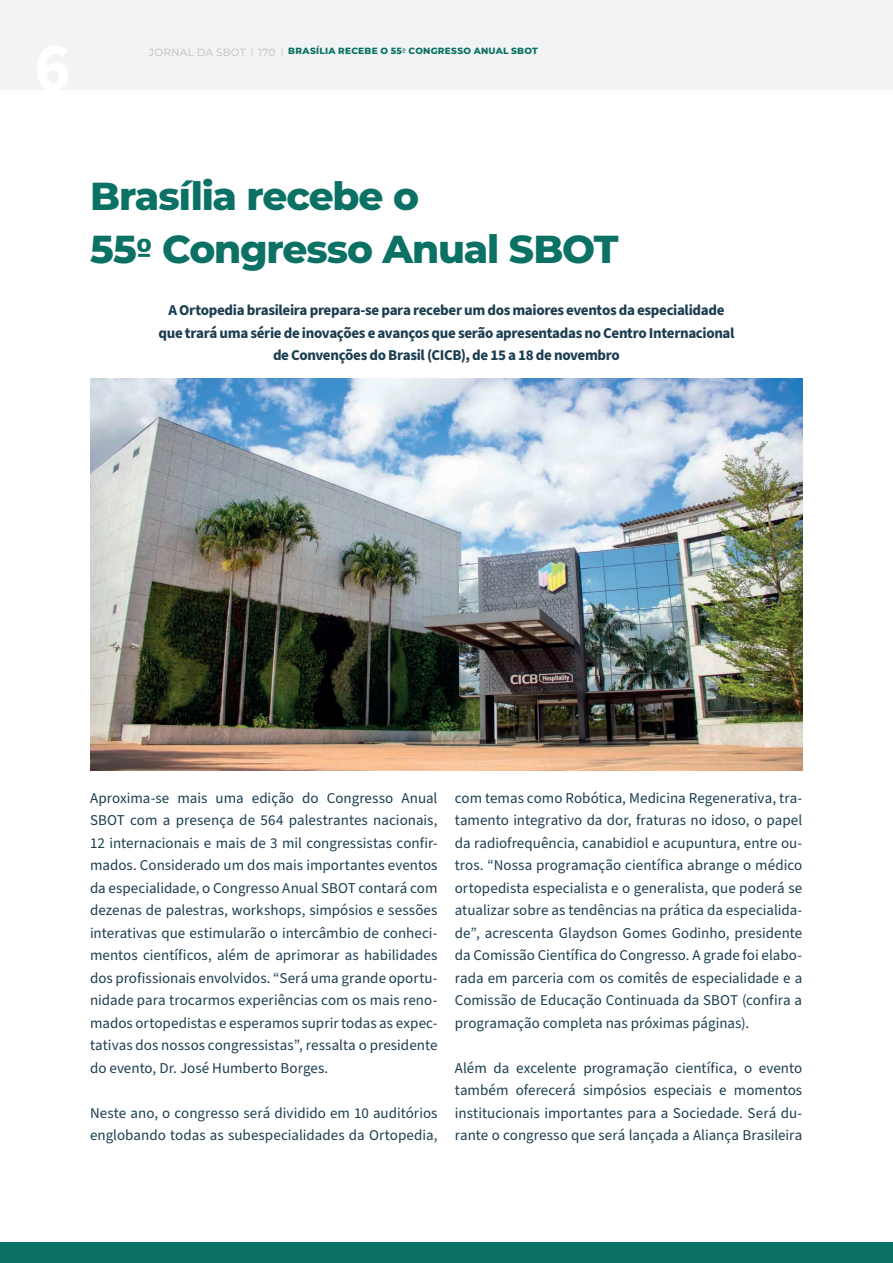
<style>
.page{position:relative;width:893px;height:1263px;background:#fff}
.page>*{position:absolute;margin:0;border:0;box-sizing:border-box;transform-origin:0 0}
.t1{font:800 39px/52.5px "Montserrat";letter-spacing:-.03em;color:#0a7164}
.t2{font:15px/22.5px "Source Sans Pro";letter-spacing:.005em;color:#1c3e50;text-align:justify}
.t3{font:700 15px/22.5px "Source Sans Pro";letter-spacing:-.025em;color:#1c3e50;text-align:center}
.t4{font:800 9px "Montserrat";letter-spacing:.03em;color:#0a7164}
.s1{font-weight:500;font-size:10.5px;color:#c7c8ca}
.s2{font-weight:500;color:#c7c8ca}
.s3{font-family:"Calibri";font-weight:400}
.s4{font-family:"Calibri";font-weight:700}
</style>
<div class="page">
<div style="left:0;top:0;width:893px;height:90px;background:#f2f3f4"></div>
<div style="left:0;top:1242px;width:893px;height:21px;background:#0a7164"></div>
<img style="left:91px;top:378px;width:711px;height:393px">
<p class="t4" style="left:149px;top:44px;width:391px"><span class="s1">JORNAL DA SBOT</span> <span class="s2">|</span> <span class="s1">170</span> <span class="s2">|</span> BRASÍLIA RECEBE O 55<span class="s3">º</span> CONGRESSO ANUAL SBOT</p>
<h1 class="t1" style="left:90px;top:168px;width:530px">Brasília recebe o<br>55<span class="s4">º</span> Congresso Anual SBOT</h1>
<p class="t3" style="left:158px;top:299px;width:578px">A Ortopedia brasileira prepara-se para receber um dos maiores eventos da especialidade que trará uma série de inovações e avanços que serão apresentadas no Centro Internacional de Convenções do Brasil (CICB), de 15 a 18 de novembro</p>
<p class="t2" style="left:90px;top:787px;width:349px">Aproxima-se mais uma edição do Congresso Anual SBOT com a presença de 564 palestrantes nacionais, 12 internacionais e mais de 3 mil congressistas confir&shy;mados. Considerado um dos mais importantes eventos da especialidade, o Congresso Anual SBOT contará com dezenas de palestras, workshops, simpósios e sessões interativas que estimularão o intercâmbio de conheci&shy;mentos científicos, além de aprimorar as habilidades dos profissionais envolvidos. “Será uma grande oportu&shy;nidade para trocarmos experiências com os mais reno&shy;mados ortopedistas e esperamos suprir todas as expec&shy;tativas dos nossos congressistas”, ressalta o presidente do evento, Dr. José Humberto Borges.</p>
<p class="t2" style="left:90px;top:1102px;width:349px">Neste ano, o congresso será dividido em 10 auditórios englobando todas as subespecialidades da Ortopedia,</p>
<p class="t2" style="left:455px;top:787px;width:349px">com temas como Robótica, Medicina Regenerativa, tra&shy;tamento integrativo da dor, fraturas no idoso, o papel da radiofrequência, canabidiol e acupuntura, entre ou&shy;tros. “Nossa programação científica abrange o médico ortopedista especialista e o generalista, que poderá se atualizar sobre as tendências na prática da especialida&shy;de”, acrescenta Glaydson Gomes Godinho, presidente da Comissão Científica do Congresso. A grade foi elabo&shy;rada em parceria com os comitês de especialidade e a Comissão de Educação Continuada da SBOT (confira a programação completa nas próximas páginas).</p>
<p class="t2" style="left:455px;top:1057px;width:349px">Além da excelente programação científica, o evento também oferecerá simpósios especiais e momentos institucionais importantes para a Sociedade. Será du&shy;rante o congresso que será lançada a Aliança Brasileira</p>
</div>
